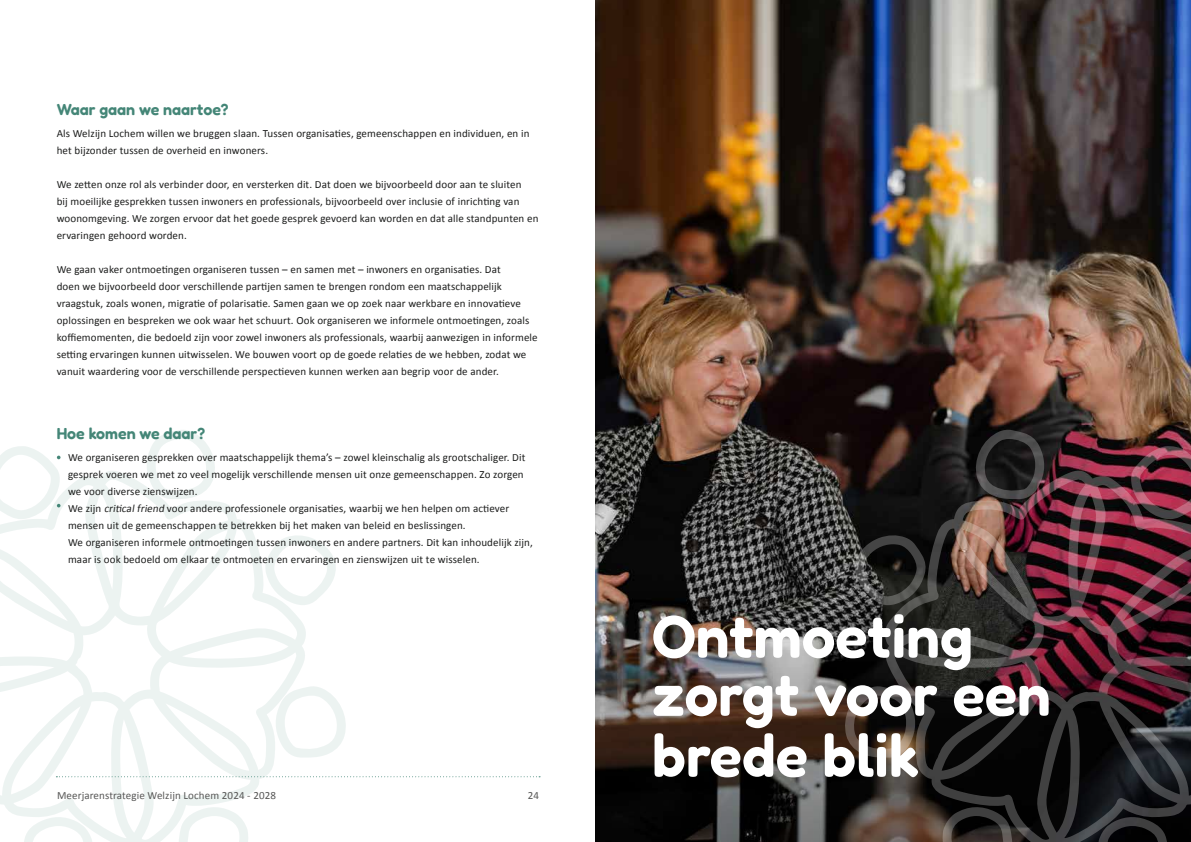
<style>
.page{position:relative;width:1191px;height:842px;background:#fff}
.page>*{position:absolute;margin:0;border:0;box-sizing:border-box;transform-origin:0 0}
.t1{font:600 60px/59.5px "Fredoka";color:#fff}
.t2{font:600 16px "Fredoka";color:#448677}
.t3{font:11px/17px "Calibri";letter-spacing:.01em;color:#1c1d1c}
.t4{font:11px "Calibri";letter-spacing:.01em;color:#575756}
.s1{font-style:italic}
</style>
<div class="page">
<img style="left:595px;top:0;width:596px;height:591px">
<svg style="left:307px;top:686px;width:39px;height:72px"></svg>
<svg style="left:0;top:471px;width:307px;height:371px"></svg>
<svg style="left:178px;top:805px;width:72px;height:37px"></svg>
<svg style="left:22px;top:815px;width:73px;height:27px"></svg>
<svg style="left:145px;top:430px;width:74px;height:69px"></svg>
<svg style="left:264px;top:534px;width:72px;height:71px"></svg>
<svg style="left:56px;top:776px;width:484px;height:1px"></svg>
<svg style="left:0;top:446px;width:61px;height:73px"></svg>
<svg style="left:595px;top:591px;width:288px;height:251px;background:#413a36"></svg>
<svg style="left:1130px;top:446px;width:61px;height:23px"></svg>
<svg style="left:844px;top:686px;width:39px;height:72px;background:#3a2d25"></svg>
<img style="left:883px;top:469px;width:308px;height:373px">
<svg style="left:940px;top:805px;width:72px;height:37px;background:#2c2927"></svg>
<svg style="left:1096px;top:815px;width:72px;height:27px;background:#212123"></svg>
<svg style="left:972px;top:429px;width:74px;height:70px;background:#2c292a"></svg>
<svg style="left:854px;top:534px;width:72px;height:71px;background:#323331"></svg>
<h2 class="t2" style="left:57px;top:100px;width:173px">Waar gaan we naartoe?</h2>
<p class="t3" style="left:57px;top:125px;width:474px">Als Welzijn Lochem willen we bruggen slaan. Tussen organisaties, gemeenschappen en individuen, en in het bijzonder tussen de overheid en inwoners.</p>
<p class="t3" style="left:57px;top:176px;width:483px">We zetten onze rol als verbinder door, en versterken dit. Dat doen we bijvoorbeeld door aan te sluiten<br>bij moeilijke gesprekken tussen inwoners en professionals, bijvoorbeeld over inclusie of inrichting van woonomgeving. We zorgen ervoor dat het goede gesprek gevoerd kan worden en dat alle standpunten en ervaringen gehoord worden.</p>
<p class="t3" style="left:57px;top:261px;width:482px">We gaan vaker ontmoetingen organiseren tussen – en samen met – inwoners en organisaties. Dat<br>doen we bijvoorbeeld door verschillende partijen samen te brengen rondom een maatschappelijk vraagstuk, zoals wonen, migratie of polarisatie. Samen gaan we op zoek naar werkbare en innovatieve oplossingen en bespreken we ook waar het schuurt. Ook organiseren we informele ontmoetingen, zoals koffiemomenten, die bedoeld zijn voor zowel inwoners als professionals, waarbij aanwezigen in informele setting ervaringen kunnen uitwisselen. We bouwen voort op de goede relaties de we hebben, zodat we vanuit waardering voor de verschillende perspectieven kunnen werken aan begrip voor de ander.</p>
<h2 class="t2" style="left:57px;top:424px;width:150px">Hoe komen we daar?</h2>
<p class="t3" style="left:68px;top:449px;width:466px">We organiseren gesprekken over maatschappelijk thema’s – zowel kleinschalig als grootschaliger. Dit gesprek voeren we met zo veel mogelijk verschillende mensen uit onze gemeenschappen. Zo zorgen we voor diverse zienswijzen.<br>We zijn <span class="s1">criticalfriend</span> voor andere professionele organisaties, waarbij we hen helpen om actiever mensen uit de gemeenschappen te betrekken bij het maken van beleid en beslissingen.<br>We organiseren informele ontmoetingen tussen inwoners en andere partners. Dit kan inhoudelijk zijn, maar is ook bedoeld om elkaar te ontmoeten en ervaringen en zienswijzen uit te wisselen.</p>
<p class="t4" style="left:57px;top:789px;width:220px">Meerjarenstrategie Welzijn Lochem 2024 - 2028</p>
<p class="t4" style="left:528px;top:789px;width:13px">24</p>
<h1 class="t1" style="left:652px;top:605px;width:400px">Ontmoeting zorgt voor een brede blik</h1>
</div>
